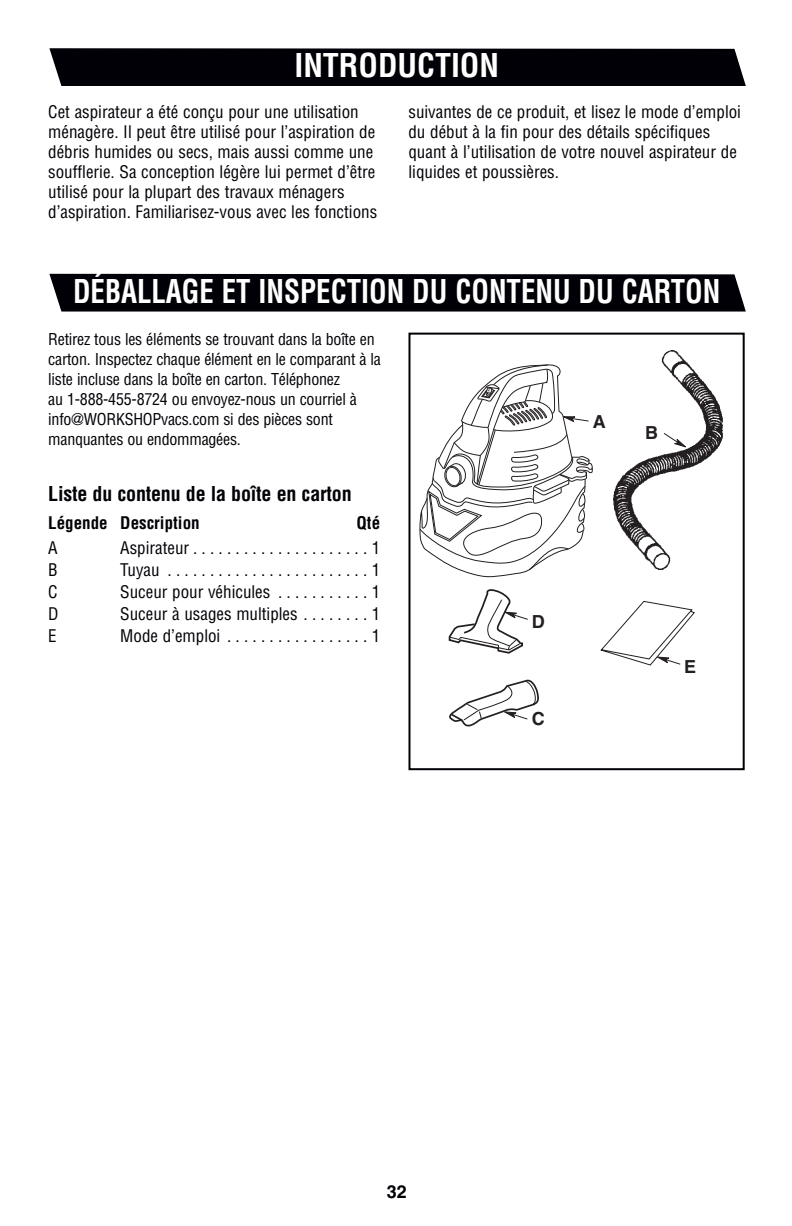
<style>
.page{position:relative;width:792px;height:1226px;background:#fff}
.page>*{position:absolute;margin:0;border:0;box-sizing:border-box;transform-origin:0 0}
.t1{font:700 condensed 32px "Helvetica";color:#fff;scale:.9 1}
.t2{font:700 condensed 32px "Helvetica";color:#fff}
.t3{font:700 condensed 20px "Helvetica";letter-spacing:-.01em;color:#000006}
.t4{font:700 18px "Helvetica";color:#231f20}
.t5{font:700 18px "Helvetica";color:#000006}
.t6{font:condensed 17px/20px "Helvetica";color:#000006}
.t7{font:700 condensed 17px "Helvetica";color:#000006}
.t8{font:condensed 16px/20px "Helvetica";letter-spacing:-.015em;color:#000006}
</style>
<div class="page">
<img style="left:613px;top:350px;width:110px;height:219px">
<svg style="left:448px;top:589px;width:80px;height:65px"></svg>
<svg style="left:600px;top:601px;width:95px;height:65px"></svg>
<svg style="left:419px;top:364px;width:173px;height:214px"></svg>
<svg style="left:663px;top:432px;width:23px;height:15px"></svg>
<svg style="left:449px;top:679px;width:90px;height:48px"></svg>
<div style="left:408px;top:333px;width:336px;height:437px;border:2px solid #000006"></div>
<div style="left:49px;top:48px;width:696px;height:38px;background:#000006"></div>
<div style="left:49px;top:274px;width:696px;height:37px;background:#000006"></div>
<h1 class="t2" style="left:294px;top:47px;width:206px">INTRODUCTION</h1>
<p class="t6" style="left:48px;top:102px;width:330px">Cet aspirateur a été conçu pour une utilisation ménagère. Il peut être utilisé pour l’aspiration de débris humides ou secs, mais aussi comme une soufflerie. Sa conception légère lui permet d’être utilisé pour la plupart des travaux ménagers d’aspiration. Familiarisez-vous avec les fonctions</p>
<p class="t6" style="left:408px;top:102px;width:334px">suivantes de ce produit, et lisez le mode d’emploi du début à la fin pour des détails spécifiques quant à l’utilisation de votre nouvel aspirateur de liquides et poussières.</p>
<h1 class="t1" style="left:73px;top:273px;width:720px">DÉBALLAGE ET INSPECTION DU CONTENU DU CARTON</h1>
<p class="t8" style="left:48px;top:329px;width:334px">Retirez tous les éléments se trouvant dans la boîte en carton. Inspectez chaque élément en le comparant à la liste incluse dans la boîte en carton. Téléphonez<br>au 1-888-455-8724 ou envoyez-nous un courriel à info@WORKSHOPvacs.com si des pièces sont manquantes ou endommagées.</p>
<p class="t3" style="left:48px;top:482px;width:305px">Liste du contenu de la boîte en carton</p>
<p class="t7" style="left:48px;top:513px;width:153px">Légende Description</p>
<p class="t7" style="left:356px;top:513px;width:25px">Qté</p>
<p class="t6" style="left:48px;top:538px;width:11px">A</p>
<p class="t6" style="left:120px;top:538px;width:261px">Aspirateur . . . . . . . . . . . . . . . . . . . . . 1</p>
<p class="t6" style="left:48px;top:560px;width:11px">B</p>
<p class="t6" style="left:120px;top:560px;width:261px">Tuyau . . . . . . . . . . . . . . . . . . . . . . . . 1</p>
<p class="t6" style="left:48px;top:582px;width:11px">C</p>
<p class="t6" style="left:120px;top:582px;width:261px">Suceur pour véhicules . . . . . . . . . . . 1</p>
<p class="t6" style="left:48px;top:604px;width:12px">D</p>
<p class="t6" style="left:120px;top:604px;width:261px">Suceur à usages multiples . . . . . . . . 1</p>
<p class="t6" style="left:48px;top:626px;width:10px">E</p>
<p class="t6" style="left:120px;top:626px;width:261px">Mode d’emploi . . . . . . . . . . . . . . . . . 1</p>
<p class="t4" style="left:592px;top:415px;width:14px">A</p>
<p class="t4" style="left:645px;top:426px;width:14px">B</p>
<p class="t4" style="left:531px;top:615px;width:14px">D</p>
<p class="t4" style="left:531px;top:712px;width:14px">C</p>
<p class="t4" style="left:684px;top:660px;width:14px">E</p>
<p class="t5" style="left:387px;top:1185px;width:22px">32</p>
</div>
